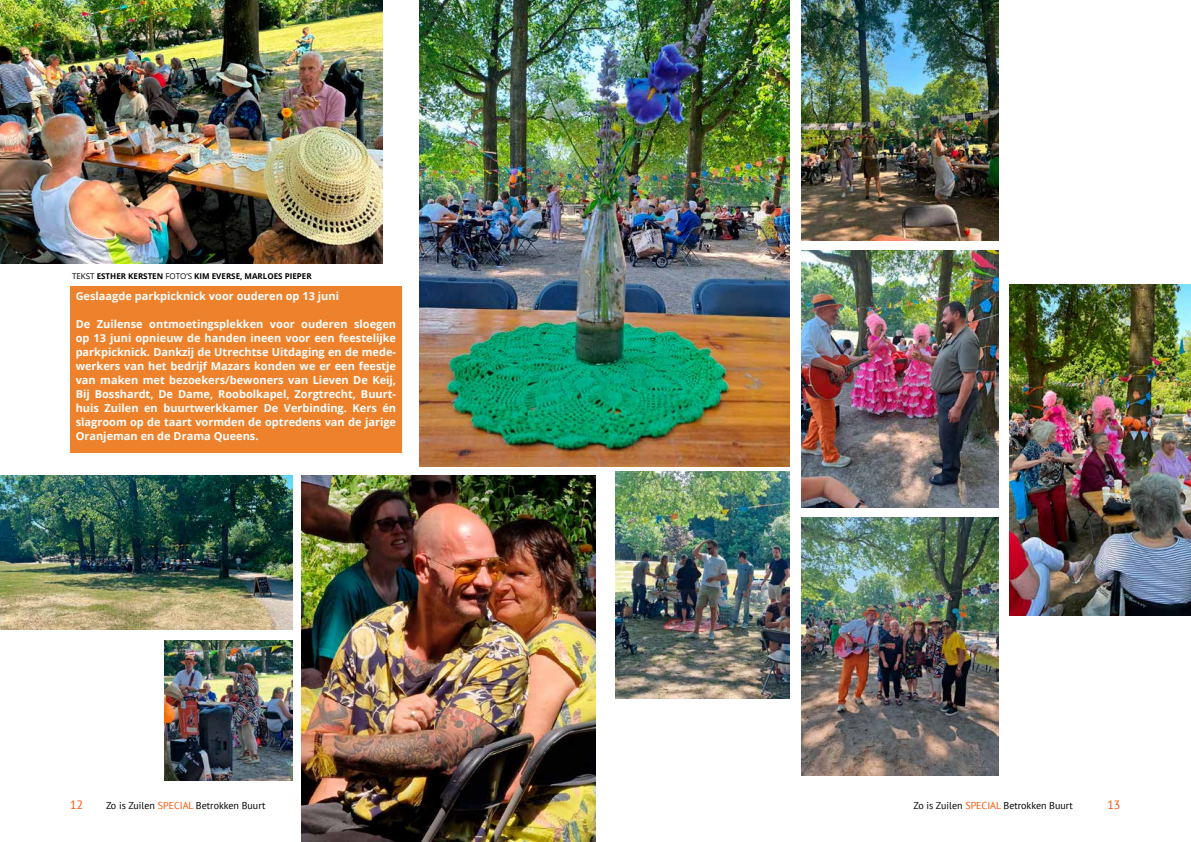
<style>
.page{position:relative;width:1191px;height:842px;background:#fff}
.page>*{position:absolute;margin:0;border:0;box-sizing:border-box;transform-origin:0 0}
.t1{font:12px "PT Sans";color:#ff5100}
.t2{font:700 11px/14px "Open Sans";color:#fff;text-align:justify}
.t3{font:10px "PT Sans";color:#000}
.t4{font:700 8px "Open Sans";color:#000}
.s1{font-weight:400}
.s2{color:#ff5100}
</style>
<div class="page">
<div style="left:70px;top:286px;width:332px;height:166px;background:#ee822c"></div>
<img style="left:0;top:0;width:383px;height:263px">
<img style="left:801px;top:0;width:197px;height:240px">
<img style="left:420px;top:0;width:369px;height:466px">
<img style="left:0;top:475px;width:292px;height:154px">
<img style="left:302px;top:475px;width:293px;height:367px">
<img style="left:801px;top:250px;width:197px;height:258px">
<img style="left:801px;top:518px;width:197px;height:257px">
<img style="left:616px;top:471px;width:173px;height:227px">
<img style="left:1009px;top:284px;width:182px;height:331px">
<img style="left:164px;top:641px;width:128px;height:139px">
<p class="t4" style="left:72px;top:271px;width:241px"><span class="s1">TEKST</span> ESTHER KERSTEN <span class="s1">FOTO’S</span> KIM EVERSE, MARLOES PIEPER</p>
<p class="t2" style="left:76px;top:289px;width:265px">Geslaagde parkpicknick voor ouderen op 13 juni</p>
<p class="t2" style="left:76px;top:317px;width:322px">De Zuilense ontmoetingsplekken voor ouderen sloegen op 13 juni opnieuw de handen ineen voor een feestelijke parkpicknick. Dankzij de Utrechtse Uitdaging en de mede&shy;werkers van het bedrijf Mazars konden we er een feestje van maken met bezoekers/bewoners van Lieven De Keij, Bij Bosshardt, De Dame, Roobolkapel, Zorgtrecht, Buurt&shy;huis Zuilen en buurtwerkkamer De Verbinding. Kers én slagroom op de taart vormden de optredens van de jarige Oranjeman en de Drama Queens.</p>
<p class="t1" style="left:70px;top:797px;width:15px">12</p>
<p class="t3" style="left:106px;top:799px;width:161px">Zo is Zuilen <span class="s2">SPECIAL</span> Betrokken Buurt</p>
<p class="t3" style="left:913px;top:799px;width:161px">Zo is Zuilen <span class="s2">SPECIAL</span> Betrokken Buurt</p>
<p class="t1" style="left:1107px;top:797px;width:15px">13</p>
</div>
